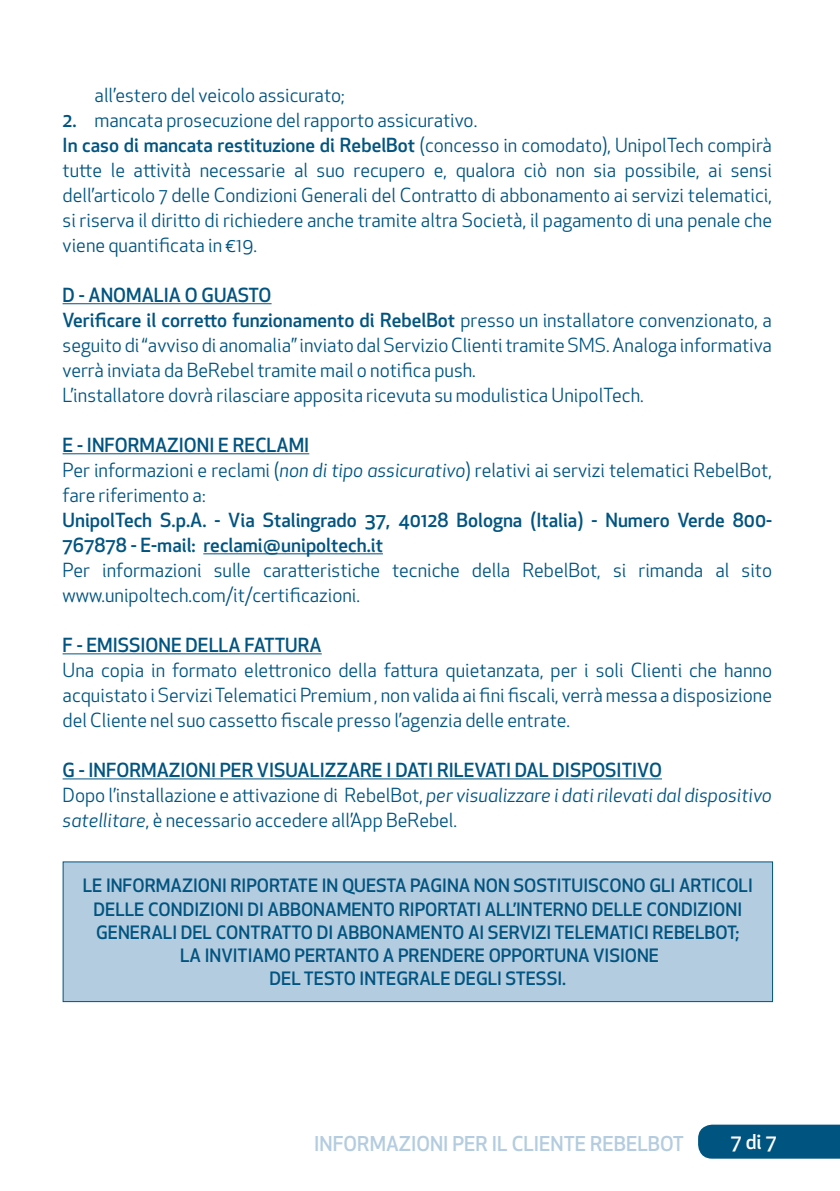
<style>
.page{position:relative;width:840px;height:1191px;background:#fff}
.page>*{position:absolute;margin:0;border:0;box-sizing:border-box;transform-origin:0 0}
.t1{font:500 20px "Apex New";color:#b4ccdf}
.t2{font:500 20px "Apex New";color:#fff}
.t3{font:19px/25px "Apex New";color:#005480}
.t4{font:500 19px/25px "Apex New";color:#005480}
.t5{font:500 18px/23px "Apex New";color:#005480;text-align:center}
.s1{font-weight:500}
.s2{font-style:italic}
</style>
<div class="page">
<div style="left:698px;top:1124px;width:141px;height:34px;background:#005480"></div>
<hr style="left:63px;top:303px;width:208px;height:1px;background:#005480">
<hr style="left:63px;top:453px;width:246px;height:1px;background:#005480">
<hr style="left:203px;top:553px;width:180px;height:1px;background:#005480">
<hr style="left:63px;top:653px;width:258px;height:1px;background:#005480">
<hr style="left:63px;top:778px;width:598px;height:1px;background:#005480">
<div style="left:63px;top:862px;width:709px;height:139px;background:#b4ccdf"></div>
<div style="left:63px;top:861px;width:709px;height:141px;border:1px solid #005480"></div>
<p class="t3" style="left:95px;top:82px;width:251px">all’estero del veicolo assicurato;</p>
<p class="t3" style="left:63px;top:107px;width:710px"><span class="s1">2.</span> mancata prosecuzione del rapporto assicurativo.<br><span class="s1">In caso di mancata restituzione di RebelBot</span> (concesso in comodato), UnipolTech compirà tutte le attività necessarie al suo recupero e, qualora ciò non sia possibile, ai sensi dell’articolo 7 delle Condizioni Generali del Contratto di abbonamento ai servizi telematici, si riserva il diritto di richiedere anche tramite altra Società, il pagamento di una penale che viene quantificata in €19.</p>
<p class="t3" style="left:63px;top:282px;width:710px"><span class="s1">D - ANOMALIA O GUASTO<br>Verificare il corretto funzionamento di RebelBot</span> presso un installatore convenzionato, a seguito di “avviso di anomalia” inviato dal Servizio Clienti tramite SMS. Analoga informativa verrà inviata da BeRebel tramite mail o notifica push.<br>L’installatore dovrà rilasciare apposita ricevuta su modulistica UnipolTech.</p>
<p class="t3" style="left:63px;top:432px;width:710px"><span class="s1">E - INFORMAZIONI E RECLAMI<br></span>Per informazioni e reclami (<span class="s2">non di tipo assicurativo</span>) relativi ai servizi telematici RebelBot, fare riferimento a:</p>
<p class="t4" style="left:63px;top:507px;width:710px">UnipolTech S.p.A. - Via Stalingrado 37, 40128 Bologna (Italia) - Numero Verde 800-<br>767878 - E-mail: reclami@unipoltech.it</p>
<p class="t3" style="left:63px;top:557px;width:710px">Per informazioni sulle caratteristiche tecniche della RebelBot, si rimanda al sito www.unipoltech.com/it/certificazioni.</p>
<p class="t4" style="left:63px;top:632px;width:260px">F - EMISSIONE DELLA FATTURA</p>
<p class="t3" style="left:63px;top:657px;width:710px;text-align:justify">Una copia in formato elettronico della fattura quietanzata, per i soli Clienti che hanno acquistato i Servizi Telematici Premium , non valida ai fini fiscali, verrà messa a disposizione del Cliente nel suo cassetto fiscale presso l’agenzia delle entrate.</p>
<p class="t3" style="left:63px;top:757px;width:710px"><span class="s1">G - INFORMAZIONI PER VISUALIZZARE I DATI RILEVATI DAL DISPOSITIVO<br></span>Dopo l’installazione e attivazione di RebelBot, <span class="s2">per visualizzare i dati rilevati dal dispositivo satellitare</span>, è necessario accedere all’App BeRebel.</p>
<p class="t5" style="left:83px;top:874px;width:671px">LE INFORMAZIONI RIPORTATE IN QUESTA PAGINA NON SOSTITUISCONO GLI ARTICOLI DELLE CONDIZIONI DI ABBONAMENTO RIPORTATI ALL’INTERNO DELLE CONDIZIONI GENERALI DEL CONTRATTO DI ABBONAMENTO AI SERVIZI TELEMATICI REBELBOT;<br>LA INVITIAMO PERTANTO A PRENDERE OPPORTUNA VISIONE<br>DEL TESTO INTEGRALE DEGLI STESSI.</p>
<p class="t1" style="left:314px;top:1130px;width:371px">INFORMAZIONI PER IL CLIENTE REBELBOT</p>
<p class="t2" style="left:730px;top:1127px;width:47px">7 di 7</p>
</div>
